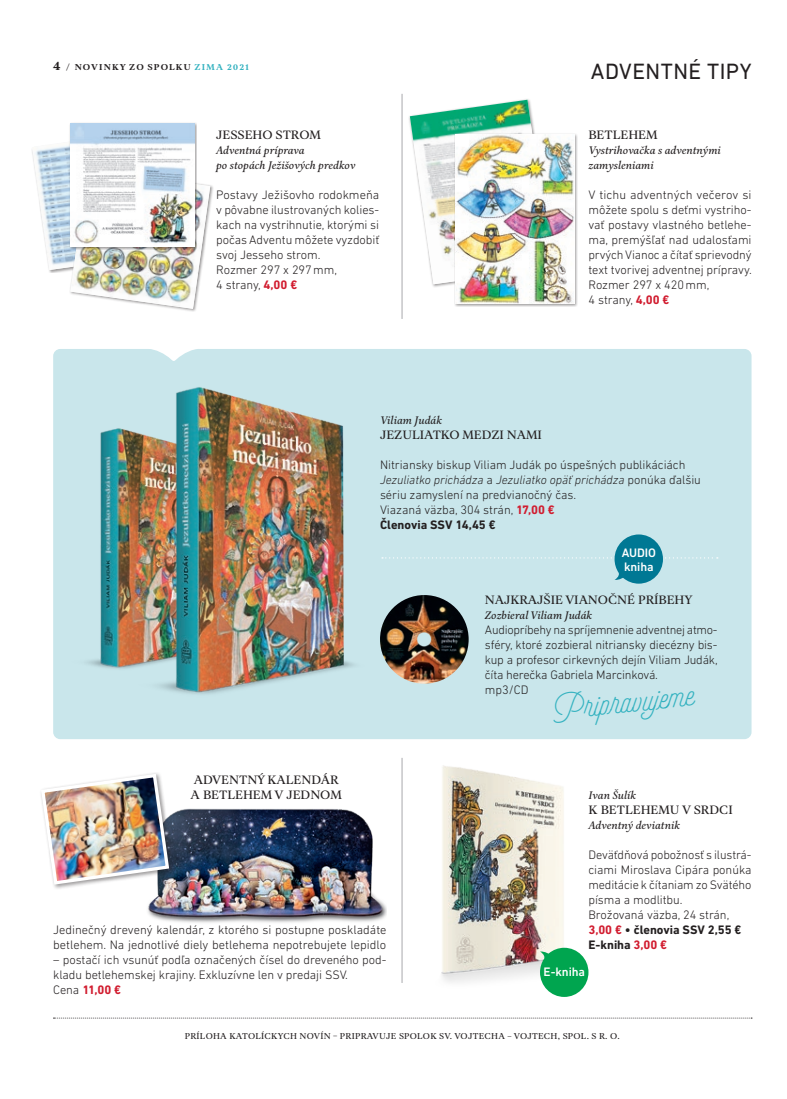
<style>
.page{position:relative;width:787px;height:1099px;background:#fff}
.page>*{position:absolute;margin:0;border:0;box-sizing:border-box;transform-origin:0 0}
.t1{font:37.75px "Selfie";color:#34b2c0}
.I-podtitul{font:22.5px "DIN Next LT Pro";letter-spacing:.02em;color:#231f20}
.K-text_katalog{font:300 12.5px/15px "DIN Next LT Pro";letter-spacing:-.005em;color:#231f20;text-align:justify}
.K-tuitul_kniha{font:12.5px "Aria Text G3";letter-spacing:-.005em;color:#231f20}
.K-CENA_CLENOVIA{font:700 12.5px "DIN Next LT Pro";color:#231f20}
.K-text_katalog-2{font:700 12.5px "DIN Next LT Pro";color:#231f20}
.K-text_katalog_Aria{font:500 12.5px "DIN Next LT Pro";letter-spacing:-.005em;color:#fff}
.K-text_katalog-3{font:700 12.5px "DIN Next LT Pro";color:#d11c2f}
.K-autor_knihy{font:italic 11.25px "Aria Text G3";color:#231f20}
.t2{font:8.75px "Aria Text G3";letter-spacing:.025em;color:#231f20}
.t3{font:700 8.75px "Aria Text G3";letter-spacing:.12em;color:#231f20}
.s1{font-size:12.5px}
.s2{color:#34b2c0}
.s3{font-weight:700;color:#d11c2f}
.s4{font-style:italic}
.s5{font-weight:300;color:#231f20}
.s6{color:#d11c2f}
</style>
<div class="page">
<svg style="left:53px;top:1017px;width:699px;height:1px"></svg>
<div style="left:53px;top:349px;width:698px;height:390px;background:#c9e6eb"></div>
<hr style="left:402px;top:94px;width:1px;height:225px;background:#a8a9ad">
<img style="left:70px;top:410px;width:68px;height:275px">
<img style="left:138px;top:365px;width:235px;height:350px">
<div style="left:69px;top:167px;width:144px;height:145px;background:#231f20;opacity:.45"></div>
<svg style="left:32px;top:145px;width:178px;height:164px"></svg>
<img style="left:70px;top:169px;width:140px;height:140px">
<div style="left:69px;top:121px;width:128px;height:129px;background:#231f20;opacity:.45"></div>
<img style="left:70px;top:123px;width:124px;height:124px">
<div style="left:408px;top:98px;width:146px;height:189px;background:#231f20;opacity:.45"></div>
<img style="left:410px;top:100px;width:141px;height:184px">
<div style="left:454px;top:132px;width:123px;height:175px;background:#231f20;opacity:.45"></div>
<img style="left:455px;top:134px;width:119px;height:170px">
<hr style="left:402px;top:757px;width:1px;height:225px;background:#a8a9ad">
<img style="left:441px;top:765px;width:123px;height:218px">
<svg style="left:540px;top:947px;width:48px;height:49px;background:#32b671"></svg>
<img style="left:148px;top:808px;width:238px;height:115px">
<div style="left:39px;top:771px;width:135px;height:118px;background:#231f20;opacity:.45"></div>
<img style="left:39px;top:772px;width:132px;height:114px">
<svg style="left:382px;top:534px;width:336px;height:49px;background:#b2d9e1"></svg>
<img style="left:380px;top:595px;width:88px;height:88px;border-radius:44px">
<p class="t3" style="left:53px;top:61px;width:197px"><span class="s1">4</span> / NOVINKY ZO SPOLKU <span class="s2">ZIMA 2021</span></p>
<p class="K-tuitul_kniha" style="left:216px;top:127px;width:106px">JESSEHO STROM</p>
<p class="K-autor_knihy" style="left:216px;top:143px;width:90px">Adventná príprava</p>
<p class="K-autor_knihy" style="left:216px;top:158px;width:141px">po stopách Ježišových predkov</p>
<p class="K-text_katalog" style="left:216px;top:187px;width:165px">Postavy Ježišovho rodokmeňa v pôvabne ilustrovaných kolies&shy;kach na vystrihnutie, ktorými si počas Adventu môžete vyzdobiť svoj Jesseho strom.</p>
<p class="K-text_katalog" style="left:216px;top:262px;width:122px">Rozmer 297 x 297mm,</p>
<p class="K-text_katalog" style="left:216px;top:277px;width:83px">4 strany, <span class="s3">4,00 €</span></p>
<p class="I-podtitul" style="left:591px;top:59px;width:162px">ADVENTNÉ TIPY</p>
<p class="K-tuitul_kniha" style="left:588px;top:127px;width:71px">BETLEHEM</p>
<p class="K-autor_knihy" style="left:588px;top:143px;width:134px">Vystrihovačka s adventnými</p>
<p class="K-autor_knihy" style="left:588px;top:158px;width:67px">zamysleniami</p>
<p class="K-text_katalog" style="left:588px;top:187px;width:165px">V tichu adventných večerov si môžete spolu s deťmi vystriho&shy;vať postavy vlastného betlehe&shy;ma, premýšľať nad udalosťami prvých Vianoc a čítať sprievodný text tvorivej adventnej prípravy.</p>
<p class="K-text_katalog" style="left:588px;top:277px;width:122px">Rozmer 297 x 420mm,</p>
<p class="K-text_katalog" style="left:588px;top:292px;width:83px">4 strany, <span class="s3">4,00 €</span></p>
<p class="K-autor_knihy" style="left:380px;top:413px;width:63px">Viliam Judák</p>
<p class="K-tuitul_kniha" style="left:380px;top:427px;width:163px">JEZULIATKO MEDZI NAMI</p>
<p class="K-text_katalog" style="left:380px;top:457px;width:322px;text-align:left">Nitriansky biskup Viliam Judák po úspešných publikáciách<br><span class="s4">Jezuliatko prichádza</span> a <span class="s4">Jezuliatko opäť prichádza</span> ponúka ďalšiu sériu zamyslení na predvianočný čas.</p>
<p class="K-text_katalog" style="left:380px;top:502px;width:176px">Viazaná väzba, 304 strán, <span class="s3">17,00 €</span></p>
<p class="K-CENA_CLENOVIA" style="left:380px;top:517px;width:117px">Členovia SSV 14,45 €</p>
<p class="K-text_katalog_Aria" style="left:621px;top:546px;width:36px">AUDIO</p>
<p class="K-text_katalog_Aria" style="left:624px;top:559px;width:31px">kniha</p>
<p class="K-tuitul_kniha" style="left:194px;top:772px;width:146px">ADVENTNÝ KALENDÁR</p>
<p class="K-tuitul_kniha" style="left:190px;top:787px;width:153px">A BETLEHEM V JEDNOM</p>
<p class="K-text_katalog" style="left:53px;top:922px;width:335px">Jedinečný drevený kalendár, z ktorého si postupne poskladáte betlehem. Na jednotlivé diely betlehema nepotrebujete lepidlo</p>
<p class="K-text_katalog" style="left:53px;top:952px;width:335px">– postačí ich vsunúť podľa označených čísel do dreveného pod&shy;kladu betlehemskej krajiny. Exkluzívne len v predaji SSV.</p>
<p class="K-text_katalog-3" style="left:53px;top:982px;width:70px"><span class="s5">Cena</span> 11,00 €</p>
<p class="K-tuitul_kniha" style="left:485px;top:592px;width:209px">NAJKRAJŠIE VIANOČNÉ PRÍBEHY</p>
<p class="K-autor_knihy" style="left:485px;top:608px;width:109px">Zozbieral Viliam Judák</p>
<p class="K-text_katalog" style="left:485px;top:622px;width:234px">Audiopríbehy na spríjemnenie adventnej atmo&shy;sféry, ktoré zozbieral nitriansky diecézny bis&shy;kup a profesor cirkevných dejín Viliam Judák, číta herečka Gabriela Marcinková.</p>
<p class="K-text_katalog" style="left:485px;top:682px;width:45px">mp3/CD</p>
<p class="t1" style="left:550px;top:686px;width:143px;rotate:-6deg">Pripravujeme</p>
<p class="K-autor_knihy" style="left:588px;top:788px;width:49px">Ivan Šulík</p>
<p class="K-tuitul_kniha" style="left:588px;top:802px;width:146px">K BETLEHEMU V SRDCI</p>
<p class="K-autor_knihy" style="left:588px;top:818px;width:93px">Adventný deviatnik</p>
<p class="K-text_katalog" style="left:588px;top:847px;width:165px">Deväťdňová pobožnosť s ilustrá&shy;ciami Miroslava Cipára ponúka meditácie k čítaniam zo Svätého písma a modlitbu.</p>
<p class="K-text_katalog" style="left:588px;top:907px;width:142px">Brožovaná väzba, 24 strán,</p>
<p class="K-text_katalog-2" style="left:588px;top:922px;width:154px"><span class="s6">3,00 €</span> • členovia SSV 2,55 €</p>
<p class="K-CENA_CLENOVIA" style="left:588px;top:937px;width:80px">E-kniha <span class="s6">3,00 €</span></p>
<p class="K-text_katalog_Aria" style="left:543px;top:964px;width:43px">E-kniha</p>
<p class="t2" style="left:185px;top:1030px;width:436px">PRÍLOHA KATOLÍCKYCH NOVÍN – PRIPRAVUJE SPOLOK SV. VOJTECHA – VOJTECH, SPOL. S R. O.</p>
</div>
